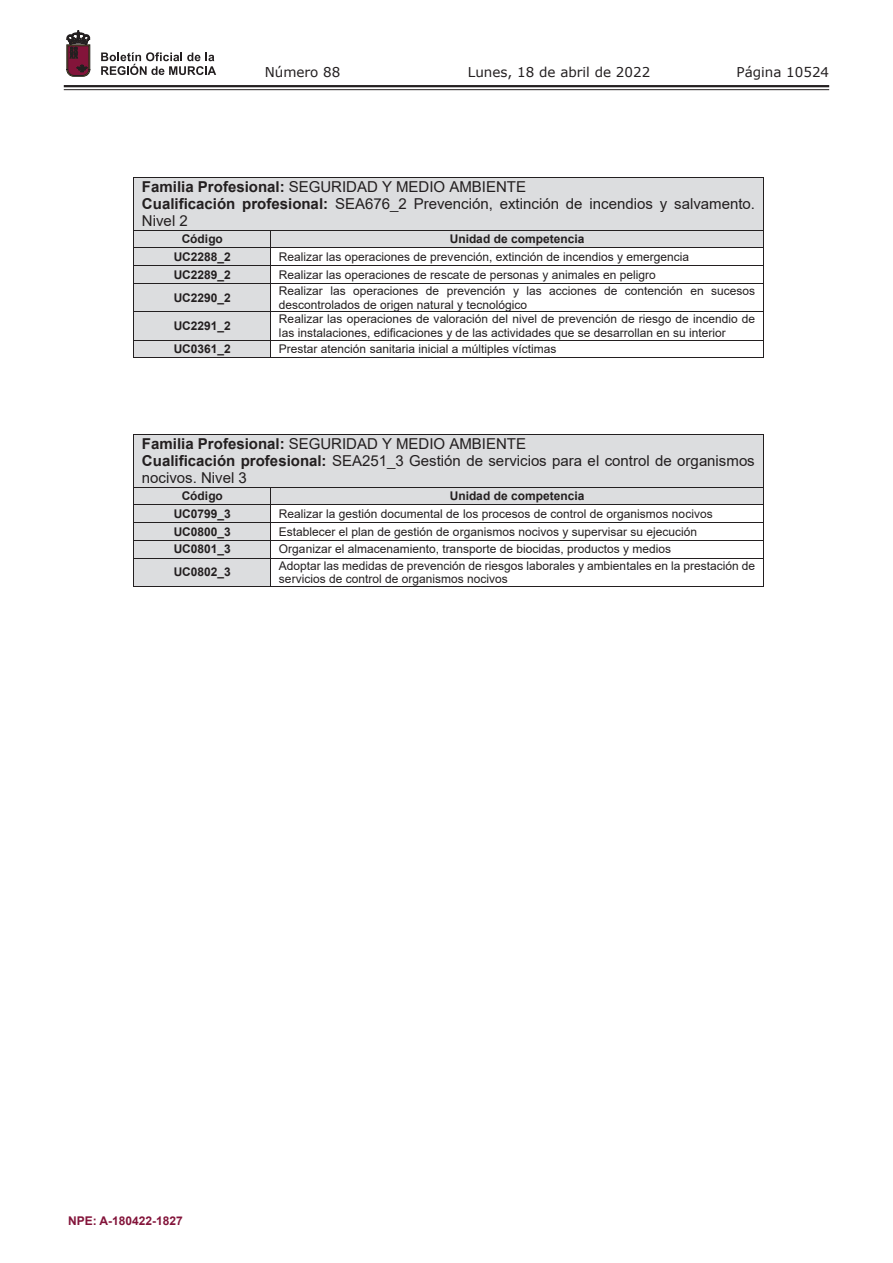
<style>
.page{position:relative;width:893px;height:1263px;background:#fff}
.page>*{position:absolute;margin:0;border:0;box-sizing:border-box;transform-origin:0 0}
.t1{font:15px/17.2px "Arial";color:#231f20}
.t2{font:13.5px "Verdana";color:#231f20}
.t3{font:700 13.5px "Arial";color:#231f20}
.t4{font:12px/13.8px "Arial";color:#231f20}
.t5{font:700 12px "Arial";color:#231f20}
.t6{font:700 12px "Arial";color:#83143a}
.s1{font-weight:700}
</style>
<div class="page">
<hr style="left:64px;top:85px;width:765px;height:2px;background:#231f20">
<hr style="left:64px;top:89px;width:765px;height:1px;background:#231f20">
<svg style="left:101px;top:52px;width:115px;height:23px"></svg>
<svg style="left:67px;top:31px;width:23px;height:45px"></svg>
<div style="left:134px;top:178px;width:629px;height:52px;background:#dcdddf"></div>
<hr style="left:134px;top:177px;width:630px;height:1px;background:#231f20">
<hr style="left:134px;top:178px;width:1px;height:52px;background:#231f20">
<hr style="left:763px;top:178px;width:1px;height:52px;background:#231f20">
<div style="left:134px;top:230px;width:137px;height:17px;background:#dcdddf"></div>
<div style="left:271px;top:230px;width:492px;height:17px;background:#dcdddf"></div>
<hr style="left:134px;top:230px;width:630px;height:1px;background:#231f20">
<div style="left:134px;top:248px;width:137px;height:17px;background:#dcdddf"></div>
<hr style="left:134px;top:247px;width:630px;height:1px;background:#231f20">
<div style="left:134px;top:266px;width:137px;height:17px;background:#dcdddf"></div>
<hr style="left:134px;top:265px;width:630px;height:1px;background:#231f20">
<div style="left:134px;top:284px;width:137px;height:27px;background:#dcdddf"></div>
<hr style="left:134px;top:283px;width:630px;height:1px;background:#231f20">
<div style="left:134px;top:312px;width:137px;height:28px;background:#dcdddf"></div>
<hr style="left:134px;top:311px;width:630px;height:1px;background:#231f20">
<div style="left:134px;top:340px;width:137px;height:17px;background:#dcdddf"></div>
<hr style="left:134px;top:340px;width:630px;height:1px;background:#231f20">
<hr style="left:134px;top:357px;width:137px;height:1px;background:#231f20">
<hr style="left:271px;top:357px;width:492px;height:1px;background:#231f20">
<svg style="left:763px;top:231px;width:1px;height:127px"></svg>
<div style="left:134px;top:435px;width:629px;height:52px;background:#dcdddf"></div>
<hr style="left:134px;top:434px;width:630px;height:1px;background:#231f20">
<hr style="left:134px;top:435px;width:1px;height:52px;background:#231f20">
<hr style="left:763px;top:435px;width:1px;height:52px;background:#231f20">
<div style="left:134px;top:487px;width:137px;height:17px;background:#dcdddf"></div>
<div style="left:271px;top:487px;width:492px;height:17px;background:#dcdddf"></div>
<hr style="left:134px;top:487px;width:630px;height:1px;background:#231f20">
<div style="left:134px;top:505px;width:137px;height:17px;background:#dcdddf"></div>
<hr style="left:134px;top:504px;width:630px;height:1px;background:#231f20">
<div style="left:134px;top:523px;width:137px;height:17px;background:#dcdddf"></div>
<hr style="left:134px;top:522px;width:630px;height:1px;background:#231f20">
<div style="left:134px;top:541px;width:137px;height:17px;background:#dcdddf"></div>
<hr style="left:134px;top:540px;width:630px;height:1px;background:#231f20">
<div style="left:134px;top:558px;width:137px;height:28px;background:#dcdddf"></div>
<hr style="left:134px;top:558px;width:630px;height:1px;background:#231f20">
<hr style="left:134px;top:586px;width:137px;height:1px;background:#231f20">
<hr style="left:271px;top:586px;width:492px;height:1px;background:#231f20">
<svg style="left:763px;top:488px;width:1px;height:99px"></svg>
<p class="t2" style="left:265px;top:62px;width:77px">Número 88</p>
<p class="t2" style="left:468px;top:62px;width:184px">Lunes, 18 de abril de 2022</p>
<p class="t2" style="left:736px;top:62px;width:94px">Página 10524</p>
<p class="t3" style="left:722px;top:69px;width:114px">Región de Murcia</p>
<p class="t1" style="left:142px;top:178px;width:615px"><span class="s1">Familia Profesional:</span> SEGURIDAD Y MEDIO AMBIENTE<br><span class="s1">Cualificación profesional:</span> SEA676_2 Prevención, extinción de incendios y salvamento.<br>Nivel 2</p>
<p class="t5" style="left:182px;top:230px;width:43px">Código</p>
<p class="t5" style="left:450px;top:230px;width:136px">Unidad de competencia</p>
<p class="t5" style="left:174px;top:248px;width:59px">UC2288_2</p>
<p class="t4" style="left:279px;top:250px;width:412px">Realizar las operaciones de prevención, extinción de incendios y emergencia</p>
<p class="t5" style="left:174px;top:266px;width:59px">UC2289_2</p>
<p class="t4" style="left:279px;top:267px;width:378px">Realizar las operaciones de rescate de personas y animales en peligro</p>
<p class="t5" style="left:174px;top:289px;width:59px">UC2290_2</p>
<p class="t4" style="left:279px;top:284px;width:478px">Realizar las operaciones de prevención y las acciones de contención en sucesos descontrolados de origen natural y tecnológico</p>
<p class="t5" style="left:174px;top:317px;width:59px">UC2291_2</p>
<p class="t4" style="left:279px;top:312px;width:478px">Realizar las operaciones de valoración del nivel de prevención de riesgo de incendio de las instalaciones, edificaciones y de las actividades que se desarrollan en su interior</p>
<p class="t5" style="left:174px;top:340px;width:59px">UC0361_2</p>
<p class="t4" style="left:279px;top:342px;width:279px">Prestar atención sanitaria inicial a múltiples víctimas</p>
<p class="t1" style="left:142px;top:435px;width:614px"><span class="s1">Familia Profesional:</span> SEGURIDAD Y MEDIO AMBIENTE<br><span class="s1">Cualificación profesional:</span> SEA251_3 Gestión de servicios para el control de organismos nocivos. Nivel 3</p>
<p class="t5" style="left:182px;top:487px;width:43px">Código</p>
<p class="t5" style="left:450px;top:487px;width:136px">Unidad de competencia</p>
<p class="t5" style="left:174px;top:505px;width:59px">UC0799_3</p>
<p class="t4" style="left:279px;top:507px;width:435px">Realizar la gestión documental de los procesos de control de organismos nocivos</p>
<p class="t5" style="left:174px;top:523px;width:59px">UC0800_3</p>
<p class="t4" style="left:279px;top:524px;width:420px">Establecer el plan de gestión de organismos nocivos y supervisar su ejecución</p>
<p class="t5" style="left:174px;top:541px;width:59px">UC0801_3</p>
<p class="t4" style="left:279px;top:542px;width:394px">Organizar el almacenamiento, transporte de biocidas, productos y medios</p>
<p class="t5" style="left:174px;top:564px;width:59px">UC0802_3</p>
<p class="t4" style="left:279px;top:558px;width:478px">Adoptar las medidas de prevención de riesgos laborales y ambientales en la prestación de servicios de control de organismos nocivos</p>
<p class="t6" style="left:68px;top:1212px;width:116px">NPE: A-180422-1827</p>
</div>
